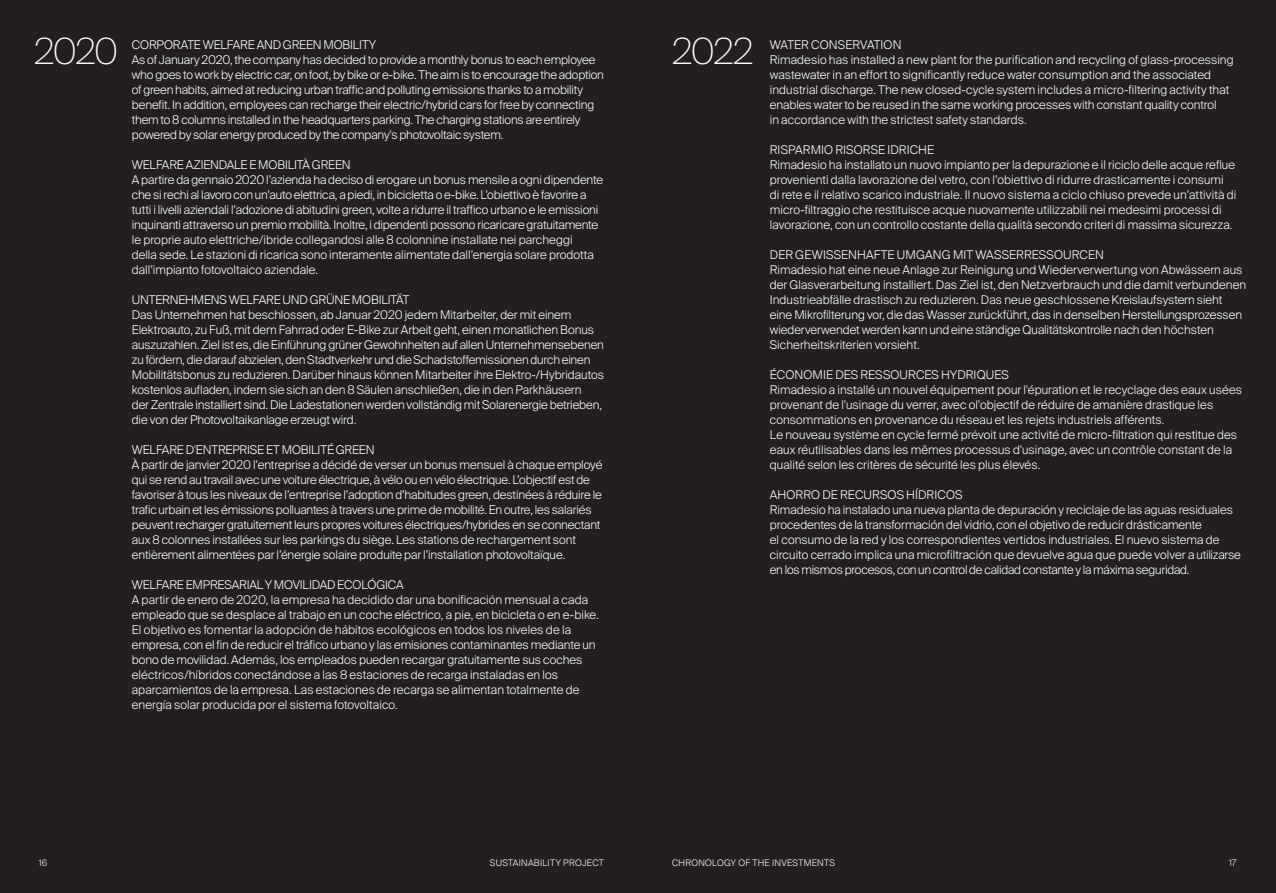
<style>
.page{position:relative;width:1276px;height:893px;background:#231f20}
.page>*{position:absolute;margin:0;border:0;box-sizing:border-box;transform-origin:0 0}
.SUISSE_9_3_10_5{font:100 36px "Suisse Intl";letter-spacing:-.04em;color:#fff}
.SUISSE_9_3_10_5-2{font:300 12px/15px "Suisse Intl";color:#fff}
.t1{font:300 9px "Suisse Intl";letter-spacing:.03em;color:#fff}
</style>
<div class="page">
<p class="SUISSE_9_3_10_5" style="left:34px;top:31px;width:85px">2020</p>
<p class="SUISSE_9_3_10_5-2" style="left:132px;top:37px;width:246px">CORPORATE WELFARE AND GREEN MOBILITY</p>
<p class="SUISSE_9_3_10_5-2" style="left:132px;top:52px;width:473px">As of January 2020, the company has decided to provide a monthly bonus to each employee who goes to work by electric car, on foot, by bike or e-bike. The aim is to encourage the adoption of green habits, aimed at reducing urban traffic and polluting emissions thanks to a mobility benefit. In addition, employees can recharge their electric/hybrid cars for free by connecting them to 8 columns installed in the headquarters parking. The charging stations are entirely powered by solar energy produced by the company's photovoltaic system.</p>
<p class="SUISSE_9_3_10_5-2" style="left:132px;top:157px;width:220px">WELFARE AZIENDALE E MOBILITÀ GREEN</p>
<p class="SUISSE_9_3_10_5-2" style="left:132px;top:172px;width:473px">A partire da gennaio 2020 l’azienda ha deciso di erogare un bonus mensile a ogni dipendente che si rechi al lavoro con un’auto elettrica, a piedi, in bicicletta o e-bike. L’obiettivo è favorire a tutti i livelli aziendali l’adozione di abitudini green, volte a ridurre il traffico urbano e le emissioni inquinanti attraverso un premio mobilità. Inoltre, i dipendenti possono ricaricare gratuitamente le proprie auto elettriche/ibride collegandosi alle 8 colonnine installate nei parcheggi<br>della sede. Le stazioni di ricarica sono interamente alimentate dall’energia solare prodotta dall’impianto fotovoltaico aziendale.</p>
<p class="SUISSE_9_3_10_5-2" style="left:132px;top:292px;width:279px">UNTERNEHMENS WELFARE UND GRÜNE MOBILITÄT</p>
<p class="SUISSE_9_3_10_5-2" style="left:132px;top:307px;width:474px">Das Unternehmen hat beschlossen, ab Januar 2020 jedem Mitarbeiter, der mit einem Elektroauto, zu Fuß, mit dem Fahrrad oder E-Bike zur Arbeit geht, einen monatlichen Bonus auszuzahlen. Ziel ist es, die Einführung grüner Gewohnheiten auf allen Unternehmensebenen zu fördern, die darauf abzielen, den Stadtverkehr und die Schadstoffemissionen durch einen Mobilitätsbonus zu reduzieren. Darüber hinaus können Mitarbeiter ihre Elektro-/Hybridautos kostenlos aufladen, indem sie sich an den 8 Säulen anschließen, die in den Parkhäusern<br>der Zentrale installiert sind. Die Ladestationen werden vollständig mit Solarenergie betrieben, die von der Photovoltaikanlage erzeugt wird.</p>
<p class="SUISSE_9_3_10_5-2" style="left:132px;top:442px;width:244px">WELFARE D'ENTREPRISE ET MOBILITÉ GREEN</p>
<p class="SUISSE_9_3_10_5-2" style="left:132px;top:457px;width:472px">À partir de janvier 2020 l’entreprise a décidé de verser un bonus mensuel à chaque employé qui se rend au travail avec une voiture électrique, à vélo ou en vélo électrique. L’objectif est de favoriser à tous les niveaux de l’entreprise l’adoption d’habitudes green, destinées à réduire le trafic urbain et les émissions polluantes à travers une prime de mobilité. En outre, les salariés peuvent recharger gratuitement leurs propres voitures électriques/hybrides en se connectant aux 8 colonnes installées sur les parkings du siège. Les stations de rechargement sont entièrement alimentées par l’énergie solaire produite par l’installation photovoltaïque.</p>
<p class="SUISSE_9_3_10_5-2" style="left:132px;top:577px;width:273px">WELFARE EMPRESARIAL Y MOVILIDAD ECOLÓGICA</p>
<p class="SUISSE_9_3_10_5-2" style="left:132px;top:592px;width:469px">A partir de enero de 2020, la empresa ha decidido dar una bonificación mensual a cada empleado que se desplace al trabajo en un coche eléctrico, a pie, en bicicleta o en e-bike.<br>El objetivo es fomentar la adopción de hábitos ecológicos en todos los niveles de la empresa, con el fin de reducir el tráfico urbano y las emisiones contaminantes mediante un bono de movilidad. Además, los empleados pueden recargar gratuitamente sus coches eléctricos/híbridos conectándose a las 8 estaciones de recarga instaladas en los aparcamientos de la empresa. Las estaciones de recarga se alimentan totalmente de energía solar producida por el sistema fotovoltaico.</p>
<p class="SUISSE_9_3_10_5" style="left:672px;top:31px;width:83px">2022</p>
<p class="SUISSE_9_3_10_5-2" style="left:770px;top:37px;width:133px">WATER CONSERVATION</p>
<p class="SUISSE_9_3_10_5-2" style="left:770px;top:52px;width:465px">Rimadesio has installed a new plant for the purification and recycling of glass-processing wastewater in an effort to significantly reduce water consumption and the associated industrial discharge. The new closed-cycle system includes a micro-filtering activity that enables water to be reused in the same working processes with constant quality control</p>
<p class="SUISSE_9_3_10_5-2" style="left:770px;top:112px;width:258px">in accordance with the strictest safety standards.</p>
<p class="SUISSE_9_3_10_5-2" style="left:770px;top:142px;width:166px">RISPARMIO RISORSE IDRICHE</p>
<p class="SUISSE_9_3_10_5-2" style="left:770px;top:157px;width:468px">Rimadesio ha installato un nuovo impianto per la depurazione e il riciclo delle acque reflue provenienti dalla lavorazione del vetro, con l’obiettivo di ridurre drasticamente i consumi<br>di rete e il relativo scarico industriale. Il nuovo sistema a ciclo chiuso prevede un’attività di micro-filtraggio che restituisce acque nuovamente utilizzabili nei medesimi processi di lavorazione, con un controllo costante della qualità secondo criteri di massima sicurezza.</p>
<p class="SUISSE_9_3_10_5-2" style="left:770px;top:247px;width:335px">DER GEWISSENHAFTE UMGANG MIT WASSERRESSOURCEN</p>
<p class="SUISSE_9_3_10_5-2" style="left:770px;top:262px;width:478px">Rimadesio hat eine neue Anlage zur Reinigung und Wiederverwertung von Abwässern aus der Glasverarbeitung installiert. Das Ziel ist, den Netzverbrauch und die damit verbundenen Industrieabfälle drastisch zu reduzieren. Das neue geschlossene Kreislaufsystem sieht eine Mikrofilterung vor, die das Wasser zurückführt, das in denselben Herstellungsprozessen wiederverwendet werden kann und eine ständige Qualitätskontrolle nach den höchsten Sicherheitskriterien vorsieht.</p>
<p class="SUISSE_9_3_10_5-2" style="left:770px;top:367px;width:240px">ÉCONOMIE DES RESSOURCES HYDRIQUES</p>
<p class="SUISSE_9_3_10_5-2" style="left:770px;top:382px;width:474px">Rimadesio a installé un nouvel équipement pour l'épuration et le recyclage des eaux usées provenant de l'usinage du verrer, avec ol'objectif de réduire de amanière drastique les consommations en provenance du réseau et les rejets industriels afférents.</p>
<p class="SUISSE_9_3_10_5-2" style="left:770px;top:427px;width:469px">Le nouveau système en cycle fermé prévoit une activité de micro-filtration qui restitue des eaux réutilisables dans les mêmes processus d'usinage, avec un contrôle constant de la qualité selon les critères de sécurité les plus élevés.</p>
<p class="SUISSE_9_3_10_5-2" style="left:770px;top:487px;width:194px">AHORRO DE RECURSOS HÍDRICOS</p>
<p class="SUISSE_9_3_10_5-2" style="left:770px;top:502px;width:465px">Rimadesio ha instalado una nueva planta de depuración y reciclaje de las aguas residuales procedentes de la transformación del vidrio, con el objetivo de reducir drásticamente</p>
<p class="SUISSE_9_3_10_5-2" style="left:770px;top:532px;width:472px">el consumo de la red y los correspondientes vertidos industriales. El nuevo sistema de circuito cerrado implica una microfiltración que devuelve agua que puede volver a utilizarse en los mismos procesos, con un control de calidad constante y la máxima seguridad.</p>
<p class="t1" style="left:39px;top:857px;width:10px">16</p>
<p class="t1" style="left:490px;top:857px;width:115px">SUSTAINABILITY PROJECT</p>
<p class="t1" style="left:672px;top:857px;width:164px">CHRONOLOGY OF THE INVESTMENTS</p>
<p class="t1" style="left:1229px;top:857px;width:9px">17</p>
</div>
